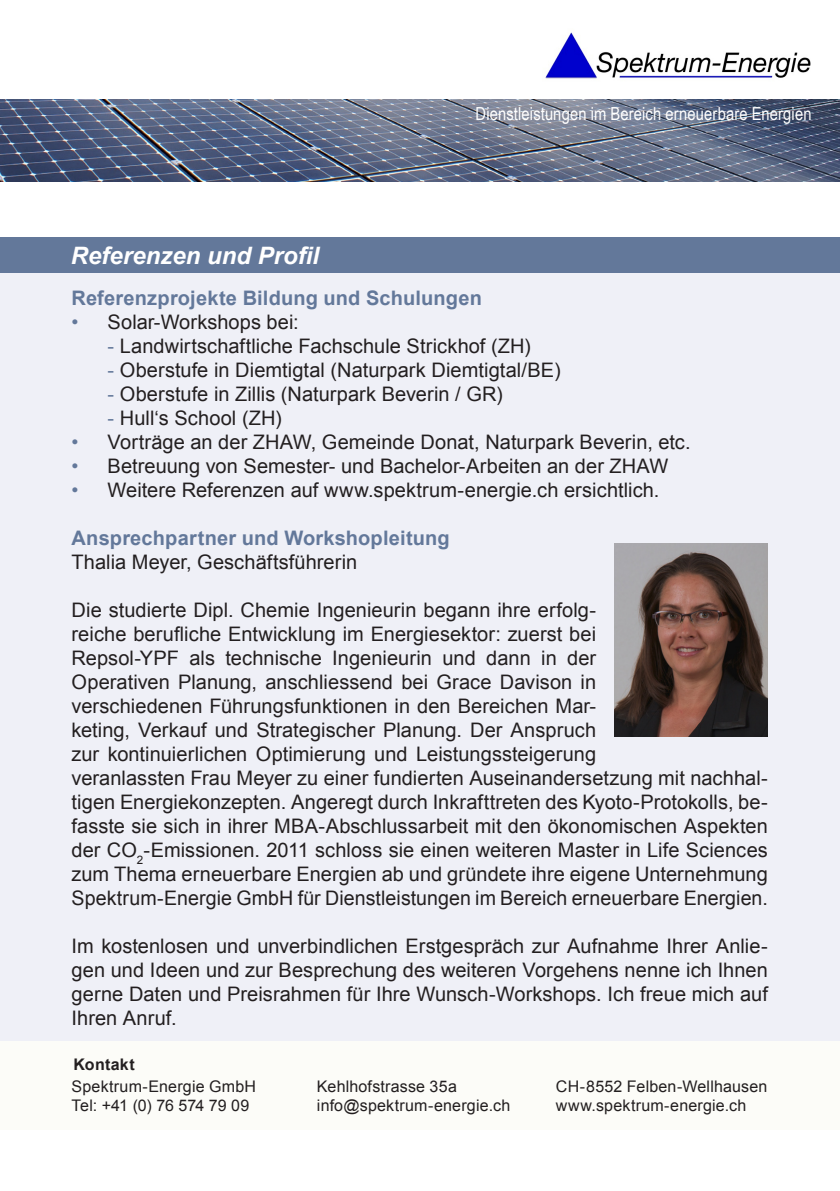
<style>
.page{position:relative;width:840px;height:1191px;background:#fff}
.page>*{position:absolute;margin:0;border:0;box-sizing:border-box;transform-origin:0 0}
.t1{font:italic 700 24px "Arial";color:#fff}
.t2{font:20px/24px "Arial";letter-spacing:.005em;color:#231f20}
.t3{font:700 20px "Arial";letter-spacing:.01em;color:#63789a}
.t4{font:18px "Arial Narrow";letter-spacing:.005em;color:#fff}
.t5{font:16px "Arial";letter-spacing:.01em;color:#231f20}
.t6{font:700 16px "Arial";letter-spacing:.02em;color:#231f20}
.s1{color:#63789a}
</style>
<div class="page">
<div style="left:0;top:238px;width:839px;height:891px;background:#eff0f7"></div>
<div style="left:0;top:1041px;width:839px;height:89px;background:#fcfcf8"></div>
<img style="left:545px;top:32px;width:266px;height:47px">
<img style="left:0;top:99px;width:839px;height:83px">
<div style="left:0;top:237px;width:839px;height:36px;background:#63789a"></div>
<img style="left:614px;top:543px;width:153px;height:194px">
<p class="t1" style="left:71px;top:240px;width:250px">Referenzen und Profil</p>
<p class="t4" style="left:475px;top:100px;width:337px">Dienstleistungen im Bereich erneuerbare Energien</p>
<p class="t3" style="left:72px;top:284px;width:411px">Referenzprojekte Bildung und Schulungen</p>
<p class="t2" style="left:72px;top:310px;width:228px"><span class="s1">•</span> Solar-Workshops bei:</p>
<p class="t2" style="left:108px;top:334px;width:424px"><span class="s1">-</span> Landwirtschaftliche Fachschule Strickhof (ZH)</p>
<p class="t2" style="left:108px;top:358px;width:454px"><span class="s1">-</span> Oberstufe in Diemtigtal (Naturpark Diemtigtal/BE)</p>
<p class="t2" style="left:108px;top:382px;width:396px"><span class="s1">-</span> Oberstufe in Zillis (Naturpark Beverin / GR)</p>
<p class="t2" style="left:108px;top:406px;width:176px"><span class="s1">-</span> Hull‘s School (ZH)</p>
<p class="t2" style="left:72px;top:430px;width:620px"><span class="s1">•</span> Vorträge an der ZHAW, Gemeinde Donat, Naturpark Beverin, etc.</p>
<p class="t2" style="left:72px;top:454px;width:598px"><span class="s1">•</span> Betreuung von Semester- und Bachelor-Arbeiten an der ZHAW</p>
<p class="t2" style="left:72px;top:478px;width:589px"><span class="s1">•</span> Weitere Referenzen auf www.spektrum-energie.ch ersichtlich.</p>
<p class="t3" style="left:72px;top:524px;width:379px">Ansprechpartner und Workshopleitung</p>
<p class="t2" style="left:72px;top:550px;width:287px">Thalia Meyer, Geschäftsführerin</p>
<p class="t2" style="left:72px;top:598px;width:697px">Die studierte Dipl. Chemie Ingenieurin begann ihre erfolg-<br>reiche berufliche Entwicklung im Energiesektor: zuerst bei<br>Repsol-YPF als technische Ingenieurin und dann in der<br>Operativen Planung, anschliessend bei Grace Davison in<br>verschiedenen Führungsfunktionen in den Bereichen Mar-<br>keting, Verkauf und Strategischer Planung. Der Anspruch<br>zur kontinuierlichen Optimierung und Leistungssteigerung<br>veranlassten Frau Meyer zu einer fundierten Auseinandersetzung mit nachhal&shy;tigen Energiekonzepten. Angeregt durch Inkrafttreten des Kyoto-Protokolls, be&shy;fasste sie sich in ihrer MBA-Abschlussarbeit mit den ökonomischen Aspekten der CO<sub>2</sub>-Emissionen. 2011 schloss sie einen weiteren Master in Life Sciences zum Thema erneuerbare Energien ab und gründete ihre eigene Unternehmung Spektrum-Energie GmbH für Dienstleistungen im Bereich erneuerbare Energien.</p>
<p class="t2" style="left:72px;top:934px;width:697px;text-align:justify">Im kostenlosen und unverbindlichen Erstgespräch zur Aufnahme Ihrer Anlie&shy;gen und Ideen und zur Besprechung des weiteren Vorgehens nenne ich Ihnen gerne Daten und Preisrahmen für Ihre Wunsch-Workshops. Ich freue mich auf Ihren Anruf.</p>
<p class="t6" style="left:73px;top:1053px;width:63px">Kontakt</p>
<p class="t5" style="left:72px;top:1076px;width:186px">Spektrum-Energie GmbH</p>
<p class="t5" style="left:72px;top:1095px;width:179px">Tel: +41 (0) 76 574 79 09</p>
<p class="t5" style="left:317px;top:1076px;width:141px">Kehlhofstrasse 35a</p>
<p class="t5" style="left:317px;top:1095px;width:195px">info@spektrum-energie.ch</p>
<p class="t5" style="left:555px;top:1076px;width:213px">CH-8552 Felben-Wellhausen</p>
<p class="t5" style="left:555px;top:1095px;width:192px">www.spektrum-energie.ch</p>
</div>
